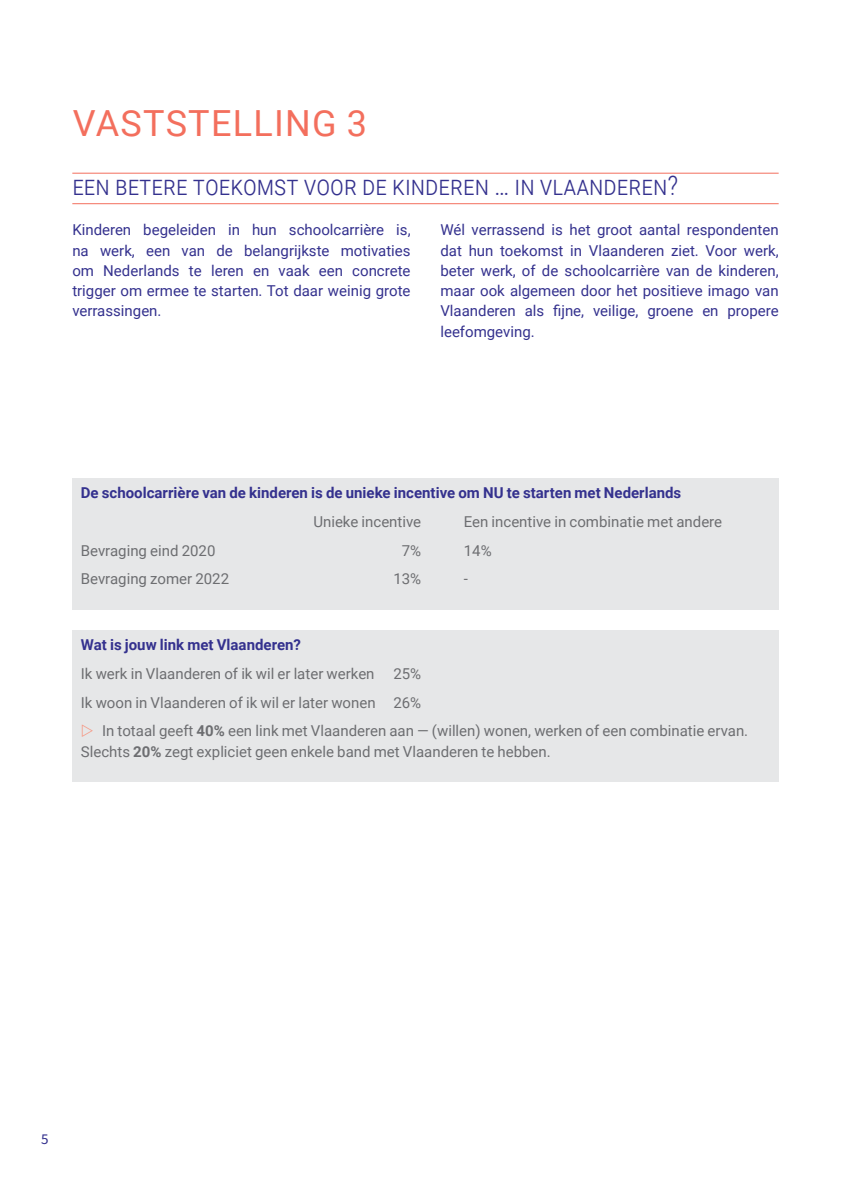
<style>
.page{position:relative;width:851px;height:1178px;background:#fff}
.page>*{position:absolute;margin:0;border:0;box-sizing:border-box;transform-origin:0 0}
.t1{font:36px "Roboto";letter-spacing:.035em;color:#f36f5d}
.t2{font:300 27px "Roboto Condensed";color:#34318e}
.t3{font:15px/20.2px "Roboto";color:#34318e;text-align:justify}
.t4{font:15px "Roboto";color:#6d6e71}
.t5{font:700 15px "Roboto";color:#34318e}
.t6{font:15px "Source Sans Pro";color:#34318e}
.s1{font-weight:700}
</style>
<div class="page">
<hr style="left:72px;top:173px;width:706px;height:1px;background:#f36f5d">
<hr style="left:72px;top:203px;width:706px;height:1px;background:#f36f5d">
<div style="left:72px;top:478px;width:706px;height:132px;background:#e6e7e8"></div>
<div style="left:72px;top:630px;width:706px;height:152px;background:#e6e7e8"></div>
<h1 class="t1" style="left:73px;top:98px;width:295px">VASTSTELLING 3</h1>
<h2 class="t2" style="left:72px;top:166px;width:607px">Een betere toekomst voor de kinderen … in Vlaanderen?</h2>
<p class="t3" style="left:72px;top:219px;width:340px">Kinderen begeleiden in hun schoolcarrière is, na werk, een van de belangrijkste motivaties om Nederlands te leren en vaak een concrete trigger om ermee te starten. Tot daar weinig grote verrassingen.</p>
<p class="t3" style="left:440px;top:219px;width:340px">Wél verrassend is het groot aantal respondenten dat hun toekomst in Vlaanderen ziet. Voor werk, beter werk, of de schoolcarrière van de kinderen, maar ook algemeen door het positieve imago van Vlaanderen als fijne, veilige, groene en propere leefomgeving.</p>
<p class="t5" style="left:81px;top:482px;width:602px">De schoolcarrière van de kinderen is de unieke incentive om NU te starten met Nederlands</p>
<p class="t4" style="left:313px;top:511px;width:109px">Unieke incentive</p>
<p class="t4" style="left:463px;top:511px;width:260px">Een incentive in combinatie met andere</p>
<p class="t4" style="left:81px;top:540px;width:136px">Bevraging eind 2020</p>
<p class="t4" style="left:402px;top:540px;width:21px">7%</p>
<p class="t4" style="left:463px;top:540px;width:29px">14%</p>
<p class="t4" style="left:81px;top:568px;width:150px">Bevraging zomer 2022</p>
<p class="t4" style="left:393px;top:568px;width:29px">13%</p>
<p class="t4" style="left:463px;top:568px;width:6px">-</p>
<p class="t5" style="left:81px;top:634px;width:222px">Wat is jouw link met Vlaanderen?</p>
<p class="t4" style="left:81px;top:663px;width:295px">Ik werk in Vlaanderen of ik wil er later werken</p>
<p class="t4" style="left:393px;top:663px;width:29px">25%</p>
<p class="t4" style="left:81px;top:692px;width:342px">Ik woon in Vlaanderen of ik wil er later wonen 26%</p>
<p class="t4" style="left:102px;top:720px;width:647px">In totaal geeft <span class="s1">40%</span> een link met Vlaanderen aan — (willen) wonen, werken of een combinatie ervan.</p>
<p class="t4" style="left:81px;top:741px;width:471px">Slechts <span class="s1">20%</span> zegt expliciet geen enkele band met Vlaanderen te hebben.</p>
<p class="t6" style="left:41px;top:1128px;width:9px">5</p>
</div>
